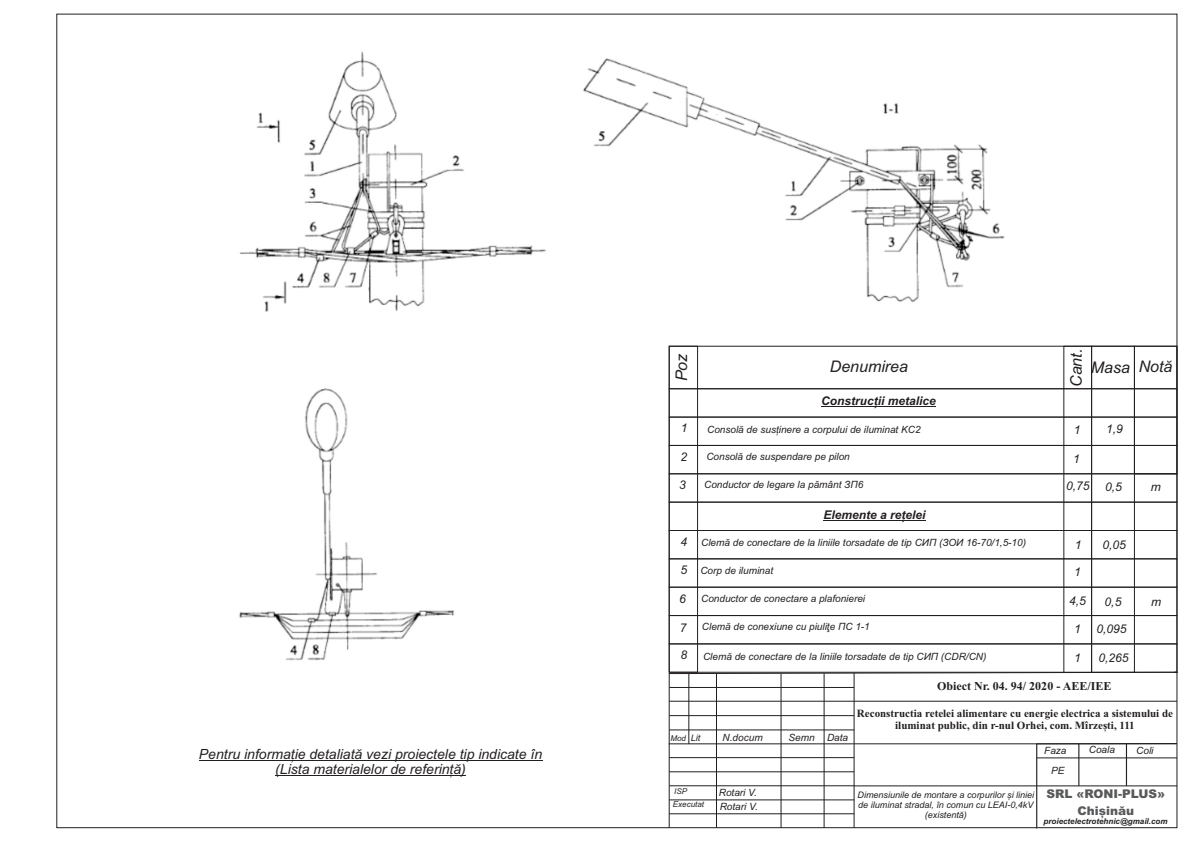
<style>
.page{position:relative;width:1191px;height:842px;background:#fff}
.page>*{position:absolute;margin:0;border:0;box-sizing:border-box;transform-origin:0 0}
.t1{font:italic 16px "Arial";color:#231f20}
.t2{font:italic 14px/15.6px "Arial";color:#231f20;text-align:center}
.t3{font:italic 12px "Arial";color:#231f20}
.t4{font:italic 700 12px "Arial";color:#231f20}
.t5{font:700 12px "Times New Roman";color:#231f20}
.t6{font:900 12px/16.9px "Arial";color:#58595b;text-align:center}
.t7{font:700 11px/12.2px "Times New Roman";color:#231f20;text-align:center}
.t8{font:italic 10px "Arial";color:#231f20}
.t9{font:italic 9px/10.1px "Arial";color:#231f20;text-align:center}
.t10{font:italic 700 8px "Arial";color:#231f20}
.t11{font:italic 8px "Arial";color:#231f20}
.s1{font-size:9px}
</style>
<div class="page">
<img style="left:239px;top:51px;width:781px;height:620px">
<svg style="left:668px;top:671px;width:510px;height:158px"></svg>
<hr style="left:853px;top:673px;width:1px;height:155px;background:#231f20">
<hr style="left:669px;top:687px;width:185px;height:1px;background:#231f20">
<hr style="left:669px;top:701px;width:185px;height:1px;background:#231f20">
<hr style="left:669px;top:715px;width:185px;height:1px;background:#231f20">
<hr style="left:669px;top:729px;width:185px;height:1px;background:#231f20">
<hr style="left:668px;top:743px;width:185px;height:1px;background:#231f20">
<hr style="left:669px;top:757px;width:185px;height:1px;background:#231f20">
<hr style="left:669px;top:771px;width:185px;height:1px;background:#231f20">
<hr style="left:669px;top:785px;width:185px;height:1px;background:#231f20">
<hr style="left:669px;top:800px;width:185px;height:1px;background:#231f20">
<hr style="left:669px;top:813px;width:185px;height:1px;background:#231f20">
<hr style="left:853px;top:743px;width:323px;height:1px;background:#231f20">
<hr style="left:854px;top:785px;width:323px;height:1px;background:#231f20">
<hr style="left:688px;top:674px;width:1px;height:70px;background:#231f20">
<hr style="left:716px;top:674px;width:1px;height:154px;background:#231f20">
<hr style="left:780px;top:674px;width:1px;height:154px;background:#231f20">
<hr style="left:823px;top:673px;width:1px;height:155px;background:#231f20">
<hr style="left:1036px;top:744px;width:1px;height:84px;background:#231f20">
<hr style="left:1036px;top:757px;width:141px;height:1px;background:#231f20">
<hr style="left:1078px;top:744px;width:1px;height:42px;background:#231f20">
<hr style="left:1126px;top:744px;width:1px;height:42px;background:#231f20">
<svg style="left:1036px;top:743px;width:141px;height:1px"></svg>
<hr style="left:854px;top:701px;width:323px;height:1px;background:#231f20">
<hr style="left:199px;top:760px;width:343px;height:1px;background:#231f20">
<hr style="left:275px;top:776px;width:191px;height:1px;background:#231f20">
<div style="left:668px;top:417px;width:509px;height:29px;border:1px solid #231f20"></div>
<div style="left:668px;top:388px;width:509px;height:30px;border:1px solid #231f20"></div>
<div style="left:668px;top:346px;width:509px;height:43px;border:1px solid #231f20"></div>
<div style="left:1134px;top:346px;width:43px;height:128px;border:1px solid #231f20"></div>
<div style="left:1091px;top:346px;width:44px;height:327px;border:1px solid #231f20"></div>
<div style="left:668px;top:346px;width:30px;height:327px;border:1px solid #231f20"></div>
<hr style="left:821px;top:406px;width:53px;height:1px;background:#231f20">
<hr style="left:874px;top:406px;width:62px;height:1px;background:#231f20">
<div style="left:668px;top:502px;width:509px;height:29px;border:1px solid #231f20"></div>
<div style="left:668px;top:473px;width:509px;height:30px;border:1px solid #231f20"></div>
<div style="left:668px;top:558px;width:509px;height:30px;border:1px solid #231f20"></div>
<div style="left:668px;top:643px;width:509px;height:30px;border:1px solid #231f20"></div>
<div style="left:668px;top:615px;width:509px;height:29px;border:1px solid #231f20"></div>
<div style="left:668px;top:587px;width:509px;height:29px;border:1px solid #231f20"></div>
<div style="left:1063px;top:346px;width:29px;height:327px;border:1px solid #231f20"></div>
<hr style="left:823px;top:520px;width:102px;height:1px;background:#231f20">
<h2 class="t2" style="left:199px;top:747px;width:345px">Pentru informație detaliată vezi proiectele tip indicate în (Lista materialelor de referință)</h2>
<h1 class="t1" style="left:675px;top:381px;width:29px;rotate:-90deg">Poz</h1>
<h1 class="t1" style="left:1070px;top:387px;width:40px;rotate:-90deg">Cant.</h1>
<h1 class="t1" style="left:1138px;top:360px;width:35px">Notă</h1>
<p class="t4" style="left:821px;top:396px;width:116px">Construcții metalice</p>
<p class="t3" style="left:681px;top:423px;width:8px">1</p>
<p class="t3" style="left:680px;top:452px;width:8px">2</p>
<p class="t3" style="left:679px;top:480px;width:8px">3</p>
<h1 class="t1" style="left:830px;top:361px;width:80px">Denumirea</h1>
<h1 class="t1" style="left:1090px;top:361px;width:41px">Masa</h1>
<p class="t3" style="left:1106px;top:425px;width:18px">1,9</p>
<p class="t3" style="left:1074px;top:425px;width:8px">1</p>
<p class="t3" style="left:1073px;top:454px;width:8px">1</p>
<p class="t3" style="left:1066px;top:481px;width:25px">0,75</p>
<p class="t8" style="left:707px;top:425px;width:215px">Consolă de susținere a corpului de iluminat KC2</p>
<p class="t8" style="left:706px;top:453px;width:145px">Consolă de suspendare pe pilon</p>
<p class="t8" style="left:704px;top:481px;width:161px">Conductor de legare la pământ ЗП6</p>
<p class="t4" style="left:823px;top:511px;width:104px">Elemente a rețelei</p>
<p class="t8" style="left:701px;top:538px;width:326px">Clemă de conectare de la liniile torsadate de tip СИП (ЗОИ 16-70/1,5-10)</p>
<p class="t8" style="left:700px;top:566px;width:74px">Corp de iluminat</p>
<p class="t8" style="left:701px;top:595px;width:165px">Conductor de conectare a plafonierei</p>
<p class="t8" style="left:702px;top:622px;width:169px">Clemă de conexiune cu piuliţe ПС 1-1</p>
<p class="t8" style="left:703px;top:652px;width:285px">Clemă de conectare de la liniile torsadate de tip СИП (CDR/CN)</p>
<p class="t3" style="left:1105px;top:482px;width:18px">0,5</p>
<p class="t3" style="left:1150px;top:483px;width:11px">m</p>
<p class="t3" style="left:680px;top:537px;width:8px">4</p>
<p class="t3" style="left:680px;top:565px;width:8px">5</p>
<p class="t3" style="left:679px;top:594px;width:8px">6</p>
<p class="t3" style="left:1074px;top:540px;width:8px">1</p>
<p class="t3" style="left:1074px;top:567px;width:8px">1</p>
<p class="t3" style="left:1069px;top:596px;width:18px">4,5</p>
<p class="t3" style="left:1074px;top:625px;width:8px">1</p>
<p class="t3" style="left:1074px;top:653px;width:8px">1</p>
<p class="t3" style="left:1102px;top:541px;width:25px">0,05</p>
<p class="t3" style="left:1104px;top:597px;width:18px">0,5</p>
<p class="t3" style="left:1096px;top:624px;width:32px">0,095</p>
<p class="t3" style="left:1098px;top:653px;width:32px">0,265</p>
<p class="t3" style="left:1151px;top:598px;width:11px">m</p>
<p class="t3" style="left:680px;top:623px;width:8px">7</p>
<p class="t3" style="left:680px;top:650px;width:8px">8</p>
<p class="t11" style="left:670px;top:735px;width:31px">Mod <span class="s1">Lit</span></p>
<p class="t8" style="left:722px;top:734px;width:42px">N.docum</p>
<p class="t8" style="left:788px;top:734px;width:61px">Semn Data</p>
<p class="t11" style="left:674px;top:788px;width:14px">ISP</p>
<p class="t11" style="left:673px;top:801px;width:33px">Executat</p>
<p class="t8" style="left:719px;top:789px;width:40px">Rotari V.</p>
<p class="t8" style="left:719px;top:802px;width:40px">Rotari V.</p>
<p class="t5" style="left:937px;top:682px;width:176px">Obiect Nr. 04. 94/ 2020 - AEE/IEE</p>
<p class="t7" style="left:857px;top:708px;width:318px">Reconstructia retelei alimentare cu energie electrica a sistemului de iluminat public, din r-nul Orhei, com. Mîrzești, 111</p>
<p class="t9" style="left:857px;top:791px;width:178px">Dimensiunile de montare a corpurilor și liniei de iluminat stradal, în comun cu LEAI-0,4kV (existentă)</p>
<p class="t8" style="left:1044px;top:747px;width:24px">Faza</p>
<p class="t8" style="left:1051px;top:767px;width:15px">PE</p>
<p class="t8" style="left:1088px;top:746px;width:28px">Coala</p>
<p class="t8" style="left:1136px;top:747px;width:19px">Coli</p>
<p class="t6" style="left:1046px;top:786px;width:120px">SRL «RONI-PLUS»<br>Chișinău</p>
<p class="t10" style="left:1043px;top:818px;width:125px">proiectelectrotehnic@gmail.com</p>
</div>
